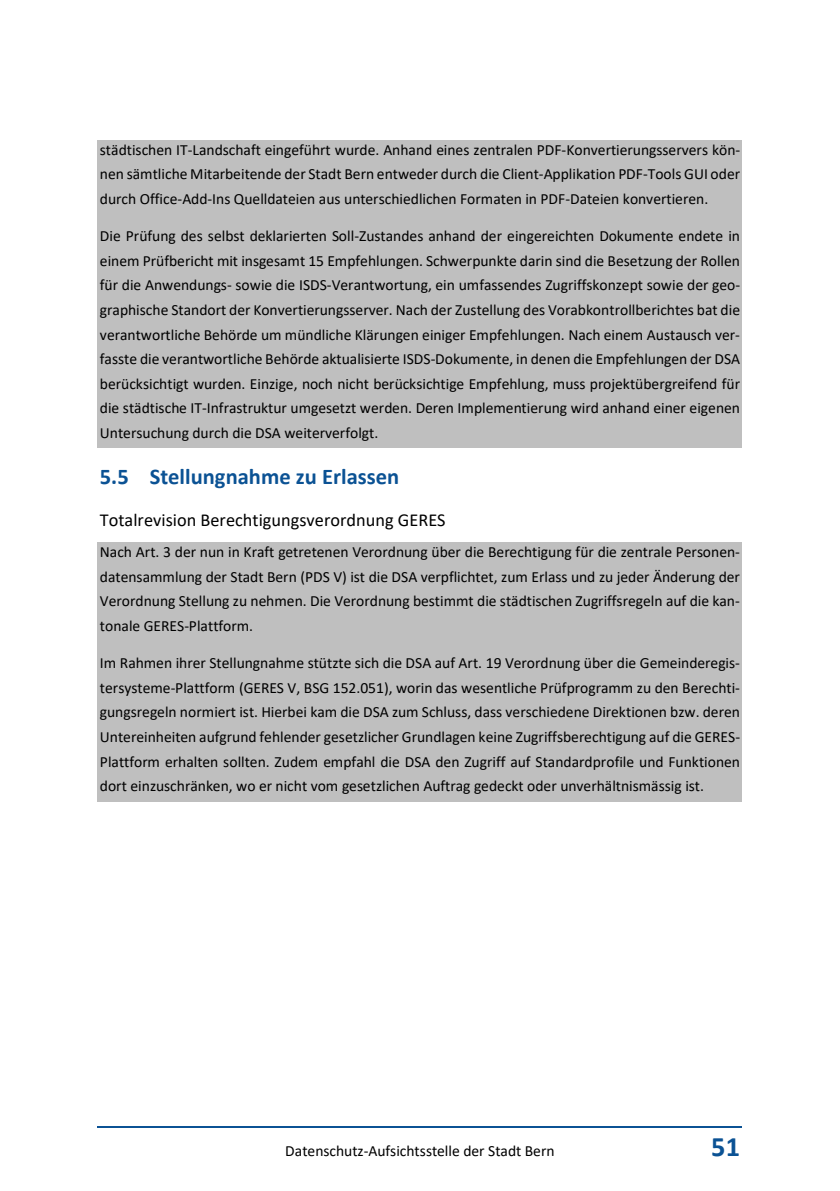
<style>
.page{position:relative;width:840px;height:1191px;background:#fff}
.page>*{position:absolute;margin:0;border:0;box-sizing:border-box;transform-origin:0 0}
.t1{font:700 28.2px "Calibri";color:#0b5294}
.t2{font:700 22.4px "Calibri";color:#0b5294}
.t3{font:18.2px "Calibri";color:#000}
.t4{font:15.6px/24.6px "Calibri";color:#000;text-align:justify}
</style>
<div class="page">
<hr style="left:98px;top:1126px;width:643px;height:1px;background:#0b5294">
<div style="left:98px;top:140px;width:643px;height:25px;background:#bfbfbf"></div>
<div style="left:98px;top:165px;width:643px;height:24px;background:#bfbfbf"></div>
<div style="left:98px;top:189px;width:643px;height:37px;background:#bfbfbf"></div>
<div style="left:98px;top:226px;width:643px;height:25px;background:#bfbfbf"></div>
<div style="left:98px;top:251px;width:643px;height:25px;background:#bfbfbf"></div>
<div style="left:98px;top:276px;width:643px;height:24px;background:#bfbfbf"></div>
<div style="left:98px;top:300px;width:643px;height:25px;background:#bfbfbf"></div>
<div style="left:98px;top:325px;width:643px;height:24px;background:#bfbfbf"></div>
<div style="left:98px;top:349px;width:643px;height:25px;background:#bfbfbf"></div>
<div style="left:98px;top:374px;width:643px;height:25px;background:#bfbfbf"></div>
<div style="left:98px;top:399px;width:643px;height:24px;background:#bfbfbf"></div>
<div style="left:98px;top:423px;width:643px;height:25px;background:#bfbfbf"></div>
<div style="left:98px;top:542px;width:643px;height:25px;background:#bfbfbf"></div>
<div style="left:98px;top:567px;width:643px;height:24px;background:#bfbfbf"></div>
<div style="left:98px;top:591px;width:643px;height:25px;background:#bfbfbf"></div>
<div style="left:98px;top:616px;width:643px;height:37px;background:#bfbfbf"></div>
<div style="left:98px;top:653px;width:643px;height:25px;background:#bfbfbf"></div>
<div style="left:98px;top:678px;width:643px;height:25px;background:#bfbfbf"></div>
<div style="left:98px;top:703px;width:643px;height:24px;background:#bfbfbf"></div>
<div style="left:98px;top:727px;width:643px;height:25px;background:#bfbfbf"></div>
<div style="left:98px;top:752px;width:643px;height:24px;background:#bfbfbf"></div>
<div style="left:98px;top:776px;width:643px;height:25px;background:#bfbfbf"></div>
<p class="t4" style="left:100px;top:137px;width:641px">städtischen IT-Landschaft eingeführt wurde. Anhand eines zentralen PDF-Konvertierungsservers kön&shy;nen sämtliche Mitarbeitende der Stadt Bern entweder durch die Client-Applikation PDF-Tools GUI oder durch Office-Add-Ins Quelldateien aus unterschiedlichen Formaten in PDF-Dateien konvertieren.</p>
<p class="t4" style="left:100px;top:223px;width:641px">Die Prüfung des selbst deklarierten Soll-Zustandes anhand der eingereichten Dokumente endete in einem Prüfbericht mit insgesamt 15 Empfehlungen. Schwerpunkte darin sind die Besetzung der Rollen für die Anwendungs- sowie die ISDS-Verantwortung, ein umfassendes Zugriffskonzept sowie der geo&shy;graphische Standort der Konvertierungsserver. Nach der Zustellung des Vorabkontrollberichtes bat die verantwortliche Behörde um mündliche Klärungen einiger Empfehlungen. Nach einem Austausch ver&shy;fasste die verantwortliche Behörde aktualisierte ISDS-Dokumente, in denen die Empfehlungen der DSA berücksichtigt wurden. Einzige, noch nicht berücksichtige Empfehlung, muss projektübergreifend für die städtische IT-Infrastruktur umgesetzt werden. Deren Implementierung wird anhand einer eigenen Untersuchung durch die DSA weiterverfolgt.</p>
<h2 class="t2" style="left:100px;top:460px;width:301px">5.5 Stellungnahme zu Erlassen</h2>
<p class="t3" style="left:100px;top:508px;width:347px">Totalrevision Berechtigungsverordnung GERES</p>
<p class="t4" style="left:100px;top:539px;width:641px">Nach Art. 3 der nun in Kraft getretenen Verordnung über die Berechtigung für die zentrale Personen&shy;datensammlung der Stadt Bern (PDS V) ist die DSA verpflichtet, zum Erlass und zu jeder Änderung der Verordnung Stellung zu nehmen. Die Verordnung bestimmt die städtischen Zugriffsregeln auf die kan&shy;tonale GERES-Plattform.</p>
<p class="t4" style="left:100px;top:650px;width:641px">Im Rahmen ihrer Stellungnahme stützte sich die DSA auf Art. 19 Verordnung über die Gemeinderegis&shy;tersysteme-Plattform (GERES V, BSG 152.051), worin das wesentliche Prüfprogramm zu den Berechti&shy;gungsregeln normiert ist. Hierbei kam die DSA zum Schluss, dass verschiedene Direktionen bzw. deren Untereinheiten aufgrund fehlender gesetzlicher Grundlagen keine Zugriffsberechtigung auf die GERES-Plattform erhalten sollten. Zudem empfahl die DSA den Zugriff auf Standardprofile und Funktionen dort einzuschränken, wo er nicht vom gesetzlichen Auftrag gedeckt oder unverhältnismässig ist.</p>
<p class="t4" style="left:285px;top:1138px;width:271px">Datenschutz-Aufsichtsstelle der Stadt Bern</p>
<h1 class="t1" style="left:711px;top:1126px;width:30px">51</h1>
</div>
